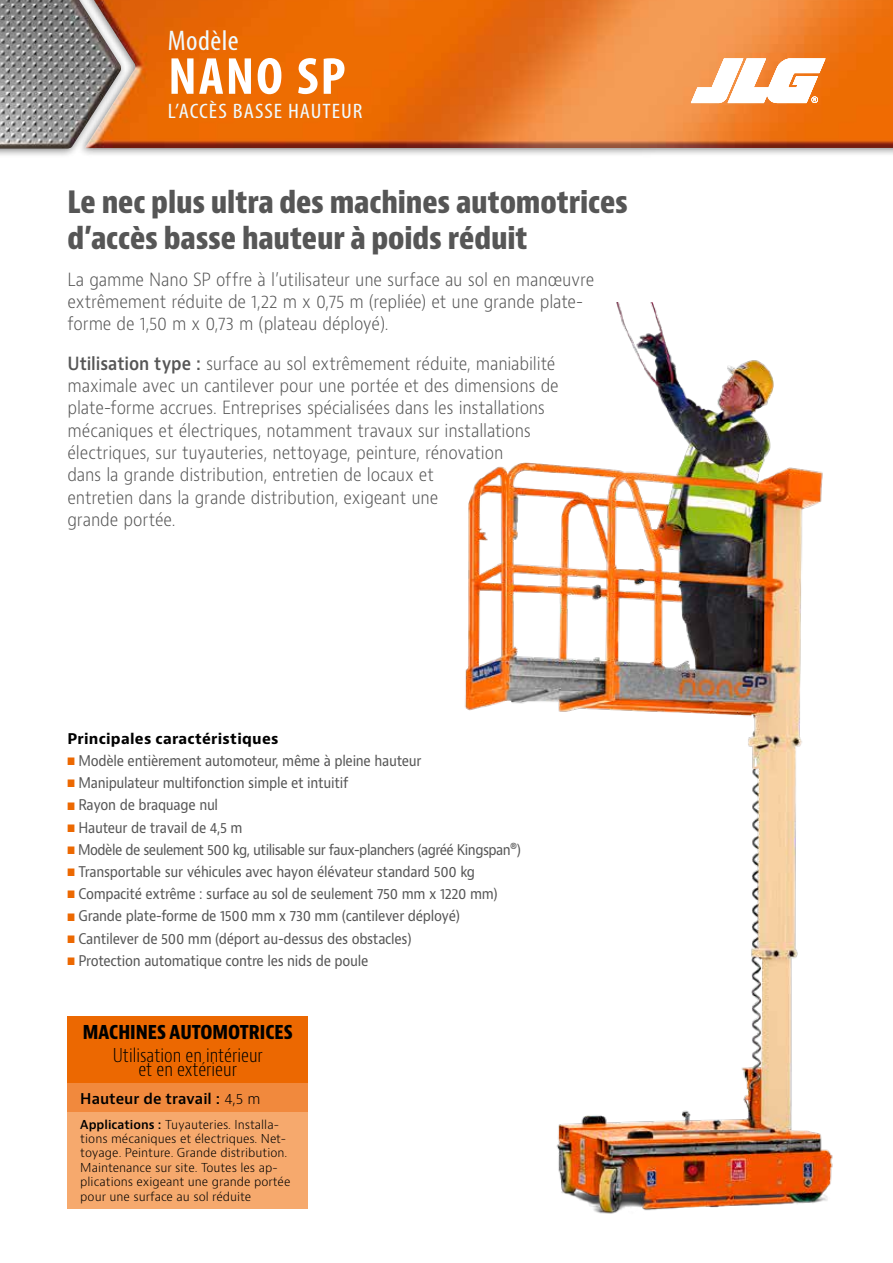
<style>
.page{position:relative;width:893px;height:1263px;background:#fff}
.page>*{position:absolute;margin:0;border:0;box-sizing:border-box;transform-origin:0 0}
.t1{font:700 condensed 52.5px "Myriad Pro";letter-spacing:.035em;color:#fff;scale:1.05 1}
.t2{font:800 condensed 30px/36px "Bernino Sans";letter-spacing:-.005em;color:#565656}
.t3{font:condensed 28.5px "Myriad Pro";letter-spacing:.015em;color:#f0fbff;scale:1.05 1}
.t4{font:condensed 21px "Myriad Pro";letter-spacing:.04em;color:#f0fbff;scale:1.12 1}
.t5{font:300 condensed 18.6px/14.4px "Bernino Sans";color:#000;text-align:center}
.t6{font:800 condensed 18.6px "Bernino Sans";color:#000}
.t7{font:300 17.7px/22.4px "Bernino Sans";letter-spacing:-.01em;color:#565656;scale:.9 1}
.t8{font:600 14.55px "Bernino Sans";color:#000}
.t9{font:14.4px "Bernino Sans";letter-spacing:-.02em;color:#565656;scale:.9 1}
.t10{font:14.4px "Bernino Sans";letter-spacing:-.04em;color:#565656;scale:.9 1}
.t11{font:700 14.4px "Bernino Sans";letter-spacing:.015em;color:#000}
.t12{font:300 12px/14.4px "Bernino Sans";color:#000}
.s1{font-weight:600}
.s2{color:#ec6801}
.s3{font-weight:300}
</style>
<div class="page">
<div style="left:77px;top:0;width:816px;height:157px;background:#000;opacity:.5"></div>
<img style="left:128px;top:0;width:765px;height:148px">
<div style="left:0;top:0;width:128px;height:158px;background:#000;opacity:.5"></div>
<img style="left:0;top:0;width:121px;height:149px">
<svg style="left:691px;top:59px;width:134px;height:44px"></svg>
<img style="left:465px;top:303px;width:368px;height:911px">
<div style="left:68px;top:1017px;width:240px;height:66px;background:#ec6801"></div>
<div style="left:68px;top:1083px;width:240px;height:30px;background:#f1893d"></div>
<div style="left:68px;top:1113px;width:240px;height:96px;background:#f6a96d"></div>
<h3 class="t3" style="left:168px;top:24px;width:69px">Modèle</h3>
<h1 class="t1" style="left:168px;top:43px;width:170px">NANO SP</h1>
<p class="t4" style="left:168px;top:98px;width:175px">L’ACCÈS BASSE HAUTEUR</p>
<h2 class="t2" style="left:68px;top:185px;width:562px">Le nec plus ultra des machines automotrices d’accès basse hauteur à poids réduit</h2>
<p class="t7" style="left:68px;top:268px;width:587px">La gamme Nano SP offre à l’utilisateur une surface au sol en manœuvre extrêmement réduite de 1,22 m x 0,75 m (repliée) et une grande plate&shy;forme de 1,50 m x 0,73 m (plateau déployé).</p>
<p class="t7" style="left:68px;top:352px;width:547px"><span class="s1">Utilisation type :</span> surface au sol extrêmement réduite, maniabilité maximale avec un cantilever pour une portée et des dimensions de plate-forme accrues. Entreprises spécialisées dans les installations mécaniques et électriques, notamment travaux sur installations électriques, sur tuyauteries, nettoyage, peinture, rénovation<br>dans la grande distribution, entretien de locaux et<br>entretien dans la grande distribution, exigeant une<br>grande portée.</p>
<p class="t11" style="left:68px;top:729px;width:212px">Principales caractéristiques</p>
<p class="t9" style="left:68px;top:751px;width:395px"><span class="s2">■</span> Modèle entièrement automoteur, même à pleine hauteur</p>
<p class="t9" style="left:68px;top:773px;width:314px"><span class="s2">■</span> Manipulateur multifonction simple et intuitif</p>
<p class="t9" style="left:68px;top:796px;width:169px"><span class="s2">■</span> Rayon de braquage nul</p>
<p class="t9" style="left:68px;top:818px;width:196px"><span class="s2">■</span> Hauteur de travail de 4,5 m</p>
<p class="t10" style="left:68px;top:840px;width:505px"><span class="s2">■</span> Modèle de seulement 500 kg, utilisable sur faux-planchers (agréé Kingspan®)</p>
<p class="t9" style="left:68px;top:862px;width:454px"><span class="s2">■</span> Transportable sur véhicules avec hayon élévateur standard 500 kg</p>
<p class="t9" style="left:68px;top:884px;width:479px"><span class="s2">■</span> Compacité extrême : surface au sol de seulement 750 mm x 1220 mm)</p>
<p class="t9" style="left:68px;top:907px;width:438px"><span class="s2">■</span> Grande plate-forme de 1500 mm x 730 mm (cantilever déployé)</p>
<p class="t9" style="left:68px;top:929px;width:384px"><span class="s2">■</span> Cantilever de 500 mm (déport au-dessus des obstacles)</p>
<p class="t9" style="left:68px;top:951px;width:336px"><span class="s2">■</span> Protection automatique contre les nids de poule</p>
<p class="t6" style="left:83px;top:1021px;width:211px">MACHINES AUTOMOTRICES</p>
<p class="t5" style="left:113px;top:1048px;width:152px">Utilisation en intérieur et en extérieur</p>
<p class="t8" style="left:80px;top:1089px;width:182px">Hauteur de travail : <span class="s3">4,5 m</span></p>
<p class="t12" style="left:80px;top:1117px;width:212px"><span class="s1">Applications :</span> Tuyauteries. Installa&shy;tions mécaniques et électriques. Net&shy;toyage. Peinture. Grande distribution.<br>Maintenance sur site. Toutes les ap&shy;plications exigeant une grande portée pour une surface au sol réduite</p>
</div>
